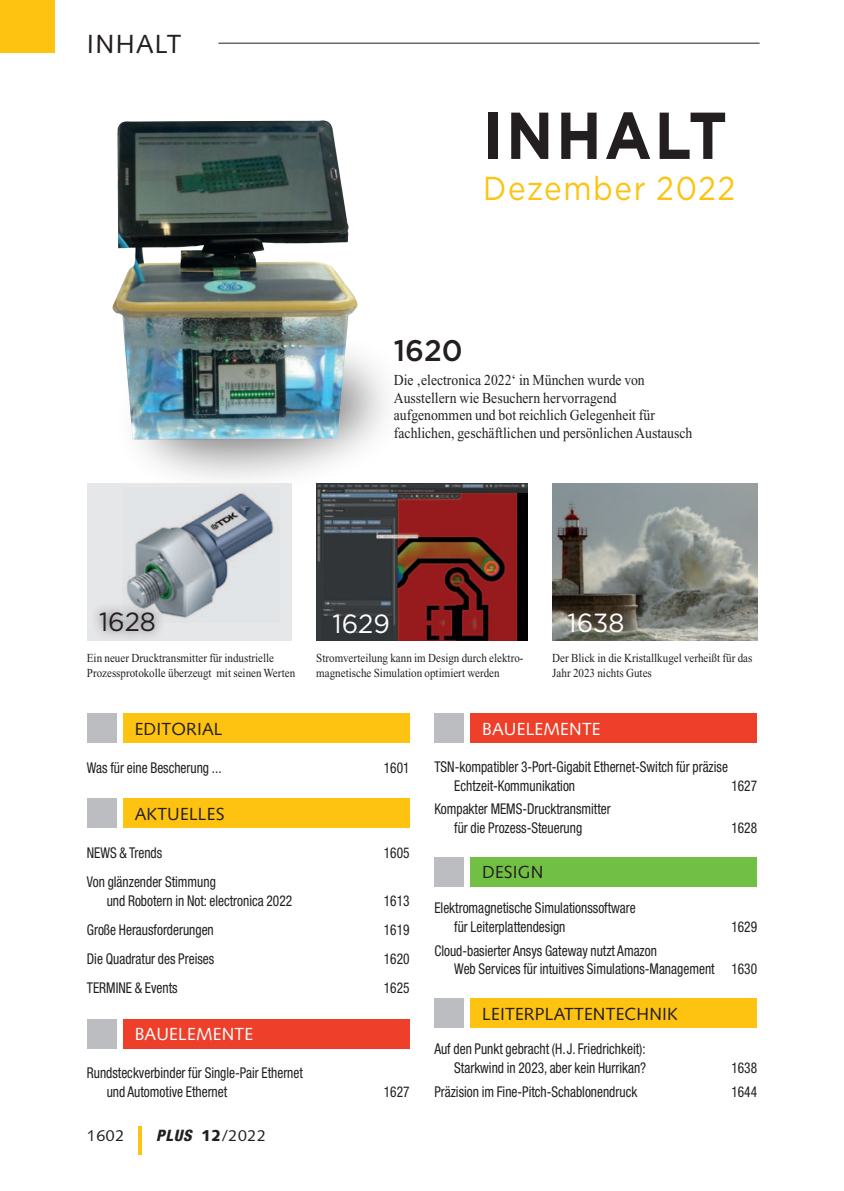
<style>
.page{position:relative;width:844px;height:1191px;background:#fff}
.page>*{position:absolute;margin:0;border:0;box-sizing:border-box;transform-origin:0 0}
.t1{font:700 66.15px "Gotham";letter-spacing:.05em;color:#231f20;scale:.9 1}
.t2{font:33.07px "Gotham";letter-spacing:.05em;color:#fdc310;scale:.9 1}
.t3{font:500 29.75px "Gotham";color:#231f20}
.t4{font:26.25px "Gotham";color:#fff}
.t5{font:26.25px "Syntax";letter-spacing:.05em;color:#231f20}
.t6{font:26.25px "Gotham";color:#231f20}
.t7{font:17.5px "Syntax";letter-spacing:.01em;color:#231f20}
.t8{font:17.5px "Syntax";letter-spacing:.01em;color:#fff}
.t9{font:15.75px "Syntax";letter-spacing:.05em;color:#231f20}
.t10{font:15.22px/17.5px "Times New Roman";color:#231f20;scale:.9 1}
.t11{font:condensed 14.88px/18.7px "Helvetica Neue";color:#231f20;scale:.9 1}
.t12{font:12.25px/14px "Times New Roman";color:#231f20;scale:.9 1}
.s1{font-family:"Helvetica Neue";font-weight:800;font-style:italic;font-stretch:condensed}
.s2{font-weight:900}
</style>
<div class="page">
<hr style="left:139px;top:1126px;width:3px;height:29px;background:#fdc310">
<div style="left:0;top:0;width:55px;height:53px;background:#fdc310"></div>
<hr style="left:218px;top:43px;width:541px;height:1px;background:#231f20">
<div style="left:114px;top:328px;width:293px;height:166px;background:#231f20;opacity:.6"></div>
<img style="left:552px;top:483px;width:204px;height:157px">
<img style="left:316px;top:483px;width:211px;height:157px">
<div style="left:123px;top:713px;width:286px;height:30px;background:#fdc310"></div>
<div style="left:87px;top:713px;width:30px;height:30px;background:#bcbdc0"></div>
<div style="left:123px;top:798px;width:286px;height:30px;background:#fdc310"></div>
<div style="left:87px;top:798px;width:30px;height:30px;background:#bcbdc0"></div>
<div style="left:123px;top:1019px;width:286px;height:29px;background:#ee3f2a"></div>
<div style="left:87px;top:1019px;width:30px;height:29px;background:#bcbdc0"></div>
<div style="left:470px;top:713px;width:286px;height:30px;background:#ee3f2a"></div>
<div style="left:434px;top:713px;width:30px;height:30px;background:#bcbdc0"></div>
<div style="left:470px;top:857px;width:286px;height:30px;background:#71bf45"></div>
<div style="left:434px;top:857px;width:30px;height:30px;background:#bcbdc0"></div>
<div style="left:470px;top:998px;width:286px;height:30px;background:#fdc310"></div>
<div style="left:434px;top:998px;width:30px;height:30px;background:#bcbdc0"></div>
<div style="left:87px;top:483px;width:204px;height:158px;background:#e6e7e9"></div>
<div style="left:90px;top:601px;width:75px;height:41px;background:#231f20;opacity:.75"></div>
<img style="left:112px;top:120px;width:248px;height:320px">
<img style="left:123px;top:493px;width:151px;height:129px">
<h3 class="t5" style="left:87px;top:28px;width:96px">INHALT</h3>
<h1 class="t1" style="left:483px;top:97px;width:272px">Inhalt</h1>
<h2 class="t2" style="left:483px;top:170px;width:281px">Dezember 2022</h2>
<h3 class="t3" style="left:394px;top:333px;width:70px">1620</h3>
<p class="t10" style="left:394px;top:371px;width:333px">Die ‚electronica 2022‘ in München wurde von Ausstellern wie Besuchern hervorragend aufgenommen und bot reichlich Gelegenheit für fachlichen, geschäftlichen und persönlichen Austausch</p>
<h3 class="t6" style="left:99px;top:607px;width:58px">1628</h3>
<p class="t12" style="left:87px;top:651px;width:233px">Ein neuer Drucktransmitter für industrielle<br>Prozessprotokolle überzeugt mit seinen Werten</p>
<h3 class="t4" style="left:332px;top:609px;width:59px">1629</h3>
<p class="t12" style="left:316px;top:651px;width:232px">Stromverteilung kann im Design durch elektro&shy;magnetische Simulation optimiert werden</p>
<h3 class="t4" style="left:567px;top:608px;width:58px">1638</h3>
<p class="t12" style="left:552px;top:651px;width:224px">Der Blick in die Kristallkugel verheißt für das<br>Jahr 2023 nichts Gutes</p>
<p class="t7" style="left:135px;top:718px;width:89px">EDITORIAL</p>
<p class="t11" style="left:87px;top:758px;width:151px">Was für eine Bescherung ...</p>
<p class="t11" style="left:384px;top:758px;width:30px">1601</p>
<p class="t7" style="left:135px;top:803px;width:91px">AKTUELLES</p>
<p class="t11" style="left:87px;top:842px;width:85px">NEWS &amp; Trends</p>
<p class="t11" style="left:384px;top:842px;width:30px">1605</p>
<p class="t11" style="left:107px;top:871px;width:207px;line-height:19.2px;text-indent:-20px">Von glänzender Stimmung<br>und Robotern in Not: electronica 2022</p>
<p class="t11" style="left:384px;top:891px;width:30px">1613</p>
<p class="t11" style="left:87px;top:920px;width:142px">Große Herausforderungen</p>
<p class="t11" style="left:384px;top:920px;width:30px">1619</p>
<p class="t11" style="left:87px;top:949px;width:143px">Die Quadratur des Preises</p>
<p class="t11" style="left:384px;top:949px;width:30px">1620</p>
<p class="t11" style="left:87px;top:978px;width:102px">TERMINE &amp; Events</p>
<p class="t11" style="left:384px;top:978px;width:30px">1625</p>
<p class="t8" style="left:135px;top:1023px;width:120px">BAUELEMENTE</p>
<p class="t11" style="left:107px;top:1063px;width:219px;line-height:19.2px;text-indent:-20px">Rundsteckverbinder für Single-Pair Ethernet und Automotive Ethernet</p>
<p class="t11" style="left:384px;top:1082px;width:30px">1627</p>
<p class="t9" style="left:87px;top:1126px;width:39px">1602</p>
<p class="t9" style="left:156px;top:1126px;width:111px"><span class="s1">PLUS</span> <span class="s2">12</span>/2022</p>
<p class="t8" style="left:482px;top:718px;width:120px">BAUELEMENTE</p>
<p class="t11" style="left:454px;top:757px;width:305px;text-indent:-20px">TSN-kompatibler 3-Port-Gigabit Ethernet-Switch für präzise<br>Echtzeit-Kommunikation</p>
<p class="t11" style="left:731px;top:776px;width:30px">1627</p>
<p class="t11" style="left:434px;top:799px;width:197px;text-align:center">Kompakter MEMS-Drucktransmitter für die Prozess-Steuerung</p>
<p class="t11" style="left:731px;top:818px;width:30px">1628</p>
<p class="t7" style="left:482px;top:862px;width:63px">DESIGN</p>
<p class="t11" style="left:454px;top:898px;width:203px;text-indent:-20px">Elektromagnetische Simulationssoftware für Leiterplattendesign</p>
<p class="t11" style="left:731px;top:917px;width:30px">1629</p>
<p class="t11" style="left:454px;top:940px;width:338px;text-indent:-20px">Cloud-basierter Ansys Gateway nutzt Amazon<br>Web Services für intuitives Simulations-Management 1630</p>
<p class="t7" style="left:482px;top:1003px;width:197px">LEITERPLATTENTECHNIK</p>
<p class="t11" style="left:434px;top:1039px;width:237px;text-align:right">Auf den Punkt gebracht (H.J. Friedrichkeit):<br>Starkwind in 2023, aber kein Hurrikan?</p>
<p class="t11" style="left:731px;top:1058px;width:30px">1638</p>
<p class="t11" style="left:434px;top:1082px;width:227px">Präzision im Fine-Pitch-Schablonendruck</p>
<p class="t11" style="left:731px;top:1082px;width:30px">1644</p>
</div>
